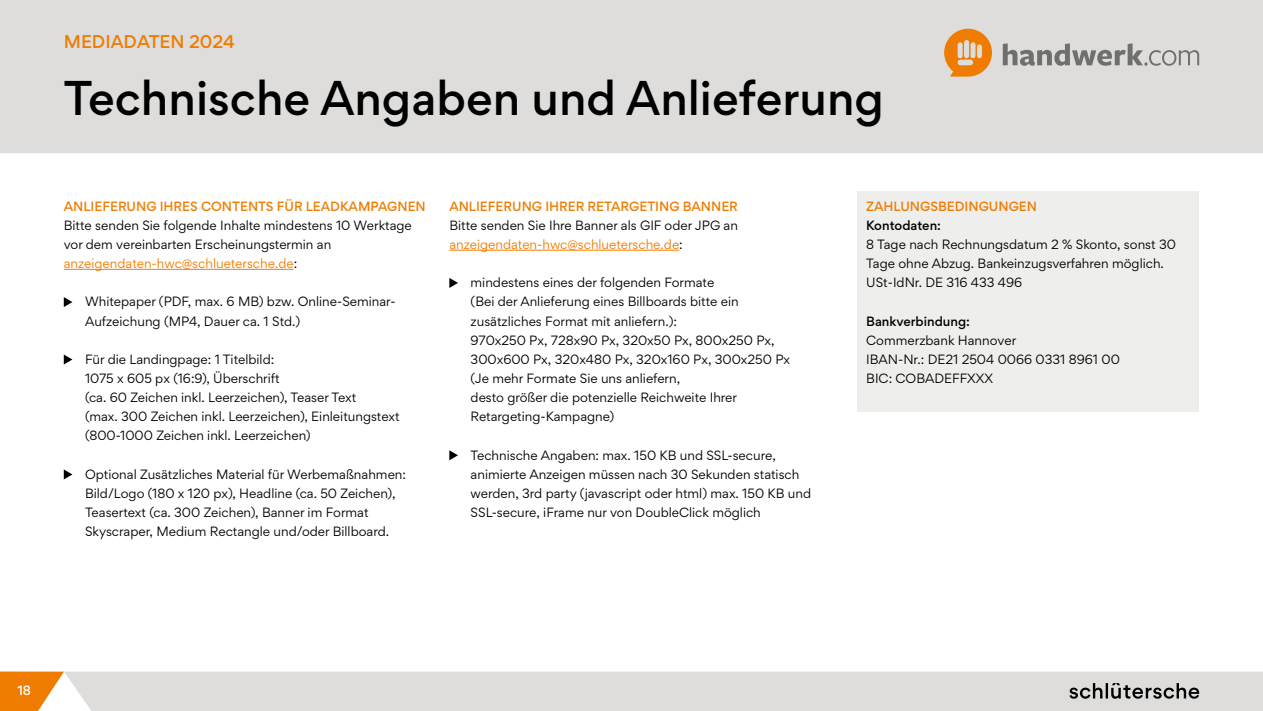
<style>
.page{position:relative;width:1263px;height:711px;background:#fff}
.page>*{position:absolute;margin:0;border:0;box-sizing:border-box;transform-origin:0 0}
.t1{font:500 43.5px "Gordita";color:#000}
.t2{font:500 16.5px "Gordita";color:#ef7c00}
.t3{font:12px/19.2px "Gordita";color:#000}
.t4{font:500 12px "Gordita";color:#ef7c00}
.t5{font:500 12px "Gordita";color:#000}
.t6{font:500 12px "Gordita";color:#fff}
.s1{color:#ef7c00}
</style>
<div class="page">
<div style="left:0;top:0;width:1263px;height:153px;background:#dedddc"></div>
<div style="left:64px;top:671px;width:1199px;height:39px;background:#dedddc"></div>
<svg style="left:0;top:671px;width:64px;height:39px"></svg>
<svg style="left:1069px;top:682px;width:130px;height:16px"></svg>
<svg style="left:944px;top:29px;width:48px;height:48px"></svg>
<svg style="left:1003px;top:43px;width:196px;height:23px"></svg>
<div style="left:858px;top:191px;width:341px;height:220px;background:#eeeeed"></div>
<hr style="left:64px;top:269px;width:230px;height:1px;background:#ef7c00">
<svg style="left:64px;top:297px;width:8px;height:10px"></svg>
<svg style="left:64px;top:354px;width:8px;height:10px"></svg>
<svg style="left:64px;top:469px;width:8px;height:10px"></svg>
<hr style="left:449px;top:250px;width:230px;height:1px;background:#ef7c00">
<svg style="left:449px;top:278px;width:9px;height:10px"></svg>
<svg style="left:449px;top:450px;width:9px;height:10px"></svg>
<h2 class="t2" style="left:64px;top:29px;width:173px">MEDIADATEN 2024</h2>
<h1 class="t1" style="left:64px;top:66px;width:822px">Technische Angaben und Anlieferung</h1>
<p class="t4" style="left:64px;top:197px;width:364px">ANLIEFERUNG IHRES CONTENTS FÜR LEADKAMPAGNEN</p>
<p class="t3" style="left:64px;top:215px;width:350px">Bitte senden Sie folgende Inhalte mindestens 10 Werktage vor dem vereinbarten Erscheinungstermin an <span class="s1">anzeigendaten-hwc@schluetersche.de</span>:</p>
<p class="t3" style="left:85px;top:292px;width:312px">Whitepaper (PDF, max. 6 MB) bzw. Online-Seminar-<br>Aufzeichung (MP4, Dauer ca. 1 Std.)</p>
<p class="t3" style="left:85px;top:349px;width:316px">Für die Landingpage: 1 Titelbild:<br>1075 x 605 px (16:9), Überschrift<br>(ca. 60 Zeichen inkl. Leerzeichen), Teaser Text<br>(max. 300 Zeichen inkl. Leerzeichen), Einleitungstext (800-1000 Zeichen inkl. Leerzeichen)</p>
<p class="t3" style="left:85px;top:464px;width:322px">Optional Zusätzliches Material für Werbemaßnahmen:<br>Bild/Logo (180 x 120 px), Headline (ca. 50 Zeichen), Teasertext (ca. 300 Zeichen), Banner im Format Skyscraper, Medium Rectangle und/oder Billboard.</p>
<p class="t4" style="left:449px;top:197px;width:290px">ANLIEFERUNG IHRER RETARGETING BANNER</p>
<p class="t3" style="left:449px;top:215px;width:290px">Bitte senden Sie Ihre Banner als GIF oder JPG an <span class="s1">anzeigendaten-hwc@schluetersche.de</span>:</p>
<p class="t3" style="left:471px;top:272px;width:321px">mindestens eines der folgenden Formate<br>(Bei der Anlieferung eines Billboards bitte ein zusätzliches Format mit anliefern.):<br>970x250 Px, 728x90 Px, 320x50 Px, 800x250 Px, 300x600 Px, 320x480 Px, 320x160 Px, 300x250 Px (Je mehr Formate Sie uns anliefern,<br>desto größer die potenzielle Reichweite Ihrer Retargeting-Kampagne)</p>
<p class="t3" style="left:471px;top:445px;width:342px">Technische Angaben: max. 150 KB und SSL-secure, animierte Anzeigen müssen nach 30 Sekunden statisch werden, 3rd party (javascript oder html) max. 150 KB und SSL-secure, iFrame nur von DoubleClick möglich</p>
<p class="t4" style="left:866px;top:197px;width:172px">ZAHLUNGSBEDINGUNGEN</p>
<p class="t5" style="left:866px;top:216px;width:76px">Kontodaten:</p>
<p class="t3" style="left:866px;top:234px;width:311px">8 Tage nach Rechnungsdatum 2 % Skonto, sonst 30<br>Tage ohne Abzug. Bankeinzugsverfahren möglich.<br>USt-IdNr. DE 316 433 496</p>
<p class="t5" style="left:866px;top:312px;width:105px">Bankverbindung:</p>
<p class="t3" style="left:866px;top:330px;width:255px">Commerzbank Hannover<br>IBAN-Nr.: DE21 2504 0066 0331 8961 00<br>BIC: COBADEFFXXX</p>
<p class="t6" style="left:17px;top:681px;width:15px">18</p>
</div>
